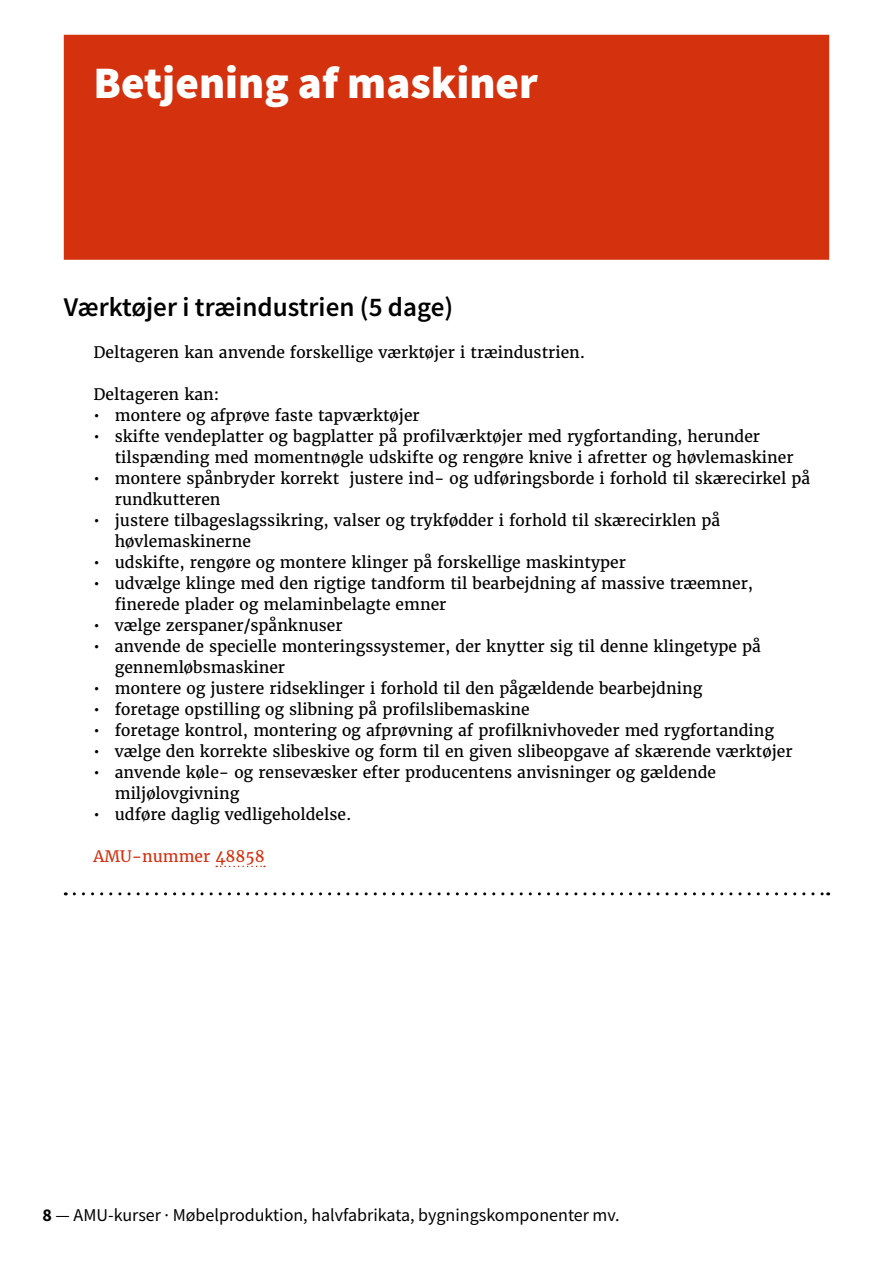
<style>
.page{position:relative;width:893px;height:1263px;background:#fff}
.page>*{position:absolute;margin:0;border:0;box-sizing:border-box;transform-origin:0 0}
.t1{font:900 45px "Source Sans Pro";color:#fff}
.t2{font:600 27px "Source Sans Pro";color:#000}
.t3{font:18px "Source Sans Pro";color:#000}
.t4{font:15.75px/21px "Merriweather";color:#000}
.t5{font:15.75px "Merriweather";color:#d4310f}
.s1{font-weight:700}
</style>
<div class="page">
<div style="left:64px;top:35px;width:765px;height:225px;background:#d4310f"></div>
<svg style="left:216px;top:866px;width:49px;height:1px"></svg>
<svg style="left:74px;top:892px;width:755px;height:3px"></svg>
<h1 class="t1" style="left:94px;top:52px;width:446px">Betjening af maskiner</h1>
<h2 class="t2" style="left:64px;top:289px;width:391px">Værktøjer i træindustrien (5 dage)</h2>
<p class="t4" style="left:94px;top:342px;width:493px">Deltageren kan anvende forskellige værktøjer i træindustrien.</p>
<p class="t4" style="left:94px;top:384px;width:127px">Deltageren kan:</p>
<p class="t4" style="left:94px;top:405px;width:328px">• montere og afprøve faste tapværktøjer</p>
<p class="t4" style="left:115px;top:426px;width:680px;text-indent:-21px">• skifte vendeplatter og bagplatter på profilværktøjer med rygfortanding, herunder tilspænding med momentnøgle udskifte og rengøre knive i afretter og høvlemaskiner</p>
<p class="t4" style="left:115px;top:468px;width:697px;text-indent:-21px">• montere spånbryder korrekt justere ind- og udføringsborde i forhold til skærecirkel på rundkutteren</p>
<p class="t4" style="left:115px;top:510px;width:607px;text-indent:-21px">• justere tilbageslagssikring, valser og trykfødder i forhold til skærecirklen på høvlemaskinerne</p>
<p class="t4" style="left:94px;top:552px;width:534px">• udskifte, rengøre og montere klinger på forskellige maskintyper</p>
<p class="t4" style="left:115px;top:573px;width:640px;text-indent:-21px">• udvælge klinge med den rigtige tandform til bearbejdning af massive træemner, finerede plader og melaminbelagte emner</p>
<p class="t4" style="left:94px;top:615px;width:250px">• vælge zerspaner/spånknuser</p>
<p class="t4" style="left:115px;top:636px;width:648px;text-indent:-21px">• anvende de specielle monteringssystemer, der knytter sig til denne klingetype på gennemløbsmaskiner</p>
<p class="t4" style="left:94px;top:678px;width:610px">• montere og justere ridseklinger i forhold til den pågældende bearbejdning</p>
<p class="t4" style="left:94px;top:699px;width:438px">• foretage opstilling og slibning på profilslibemaskine</p>
<p class="t4" style="left:94px;top:720px;width:682px">• foretage kontrol, montering og afprøvning af profilknivhoveder med rygfortanding</p>
<p class="t4" style="left:94px;top:741px;width:700px">• vælge den korrekte slibeskive og form til en given slibeopgave af skærende værktøjer</p>
<p class="t4" style="left:115px;top:762px;width:603px;text-indent:-21px">• anvende køle- og rensevæsker efter producentens anvisninger og gældende miljølovgivning</p>
<p class="t4" style="left:94px;top:804px;width:259px">• udføre daglig vedligeholdelse.</p>
<p class="t5" style="left:94px;top:846px;width:173px">AMU-nummer 48858</p>
<p class="t3" style="left:43px;top:1204px;width:579px"><span class="s1">8</span> — AMU-kurser · Møbelproduktion, halvfabrikata, bygningskomponenter mv.</p>
</div>
